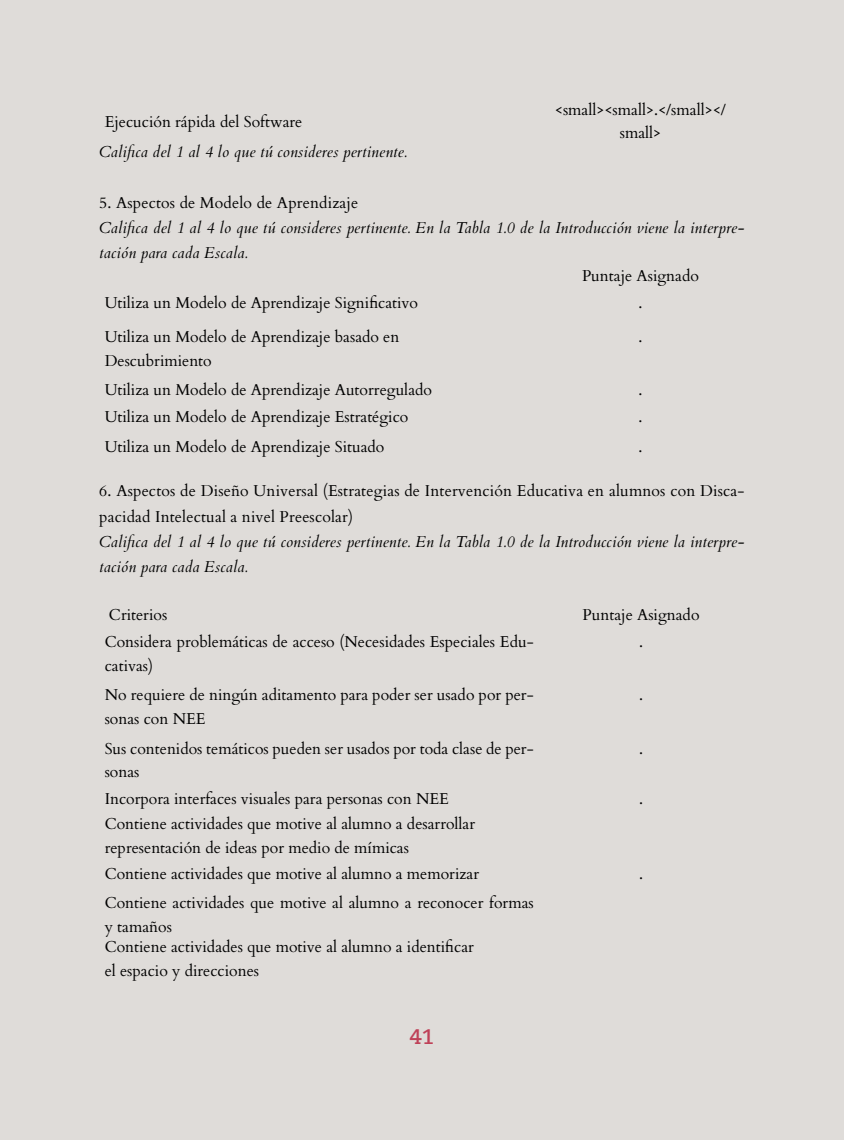
<style>
.page{position:relative;width:844px;height:1141px;background:#fff}
.page>*{position:absolute;margin:0;border:0;box-sizing:border-box;transform-origin:0 0}
.t1{font:700 21px "Caecilia LT Std";color:#bf4158}
.t2{font:15.75px/23.6px "Cardo";color:#000}
.t3{font:italic 15.75px/25.4px "Cardo";letter-spacing:.01em;color:#000}
</style>
<div class="page">
<div style="left:1px;top:1px;width:842px;height:1139px;background:#dfdcd9"></div>
<p class="t2" style="left:105px;top:109px;width:199px">Ejecución rápida del Software</p>
<p class="t2" style="left:555px;top:97px;width:172px;text-align:center">&lt;small&gt;&lt;small&gt;.&lt;/small&gt;&lt;/ small&gt;</p>
<p class="t3" style="left:99px;top:139px;width:309px">Califica del 1 al 4 lo que tú consideres pertinente.</p>
<p class="t2" style="left:99px;top:190px;width:260px">5. Aspectos de Modelo de Aprendizaje</p>
<p class="t3" style="left:99px;top:215px;width:646px">Califica del 1 al 4 lo que tú consideres pertinente. En la Tabla 1.0 de la Introducción viene la interpre&shy;tación para cada Escala.</p>
<p class="t2" style="left:582px;top:263px;width:118px">Puntaje Asignado</p>
<p class="t2" style="left:105px;top:290px;width:315px">Utiliza un Modelo de Aprendizaje Significativo</p>
<p class="t2" style="left:638px;top:290px;width:6px">.</p>
<p class="t2" style="left:105px;top:324px;width:296px">Utiliza un Modelo de Aprendizaje basado en<br>Descubrimiento</p>
<p class="t2" style="left:638px;top:324px;width:6px">.</p>
<p class="t2" style="left:105px;top:377px;width:329px">Utiliza un Modelo de Aprendizaje Autorregulado</p>
<p class="t2" style="left:638px;top:377px;width:6px">.</p>
<p class="t2" style="left:105px;top:404px;width:305px">Utiliza un Modelo de Aprendizaje Estratégico</p>
<p class="t2" style="left:638px;top:404px;width:6px">.</p>
<p class="t2" style="left:105px;top:434px;width:281px">Utiliza un Modelo de Aprendizaje Situado</p>
<p class="t2" style="left:638px;top:434px;width:6px">.</p>
<p class="t2" style="left:99px;top:477px;width:646px;line-height:25.4px">6. Aspectos de Diseño Universal (Estrategias de Intervención Educativa en alumnos con Disca&shy;pacidad Intelectual a nivel Preescolar)</p>
<p class="t3" style="left:99px;top:529px;width:646px">Califica del 1 al 4 lo que tú consideres pertinente. En la Tabla 1.0 de la Introducción viene la interpre&shy;tación para cada Escala.</p>
<p class="t2" style="left:109px;top:602px;width:60px">Criterios</p>
<p class="t2" style="left:582px;top:602px;width:118px">Puntaje Asignado</p>
<p class="t2" style="left:105px;top:629px;width:430px">Considera problemáticas de acceso (Necesidades Especiales Edu&shy;cativas)</p>
<p class="t2" style="left:639px;top:629px;width:6px">.</p>
<p class="t2" style="left:105px;top:682px;width:430px">No requiere de ningún aditamento para poder ser usado por per&shy;sonas con NEE</p>
<p class="t2" style="left:639px;top:682px;width:6px">.</p>
<p class="t2" style="left:105px;top:736px;width:430px">Sus contenidos temáticos pueden ser usados por toda clase de per&shy;sonas</p>
<p class="t2" style="left:639px;top:736px;width:6px">.</p>
<p class="t2" style="left:105px;top:786px;width:345px">Incorpora interfaces visuales para personas con NEE</p>
<p class="t2" style="left:639px;top:786px;width:6px">.</p>
<p class="t2" style="left:105px;top:811px;width:372px">Contiene actividades que motive al alumno a desarrollar representación de ideas por medio de mímicas</p>
<p class="t2" style="left:105px;top:861px;width:376px">Contiene actividades que motive al alumno a memorizar</p>
<p class="t2" style="left:639px;top:861px;width:6px">.</p>
<p class="t2" style="left:105px;top:890px;width:430px">Contiene actividades que motive al alumno a reconocer formas y tamaños</p>
<p class="t2" style="left:105px;top:934px;width:370px">Contiene actividades que motive al alumno a identificar el espacio y direcciones</p>
<h1 class="t1" style="left:409px;top:1025px;width:26px">41</h1>
</div>
